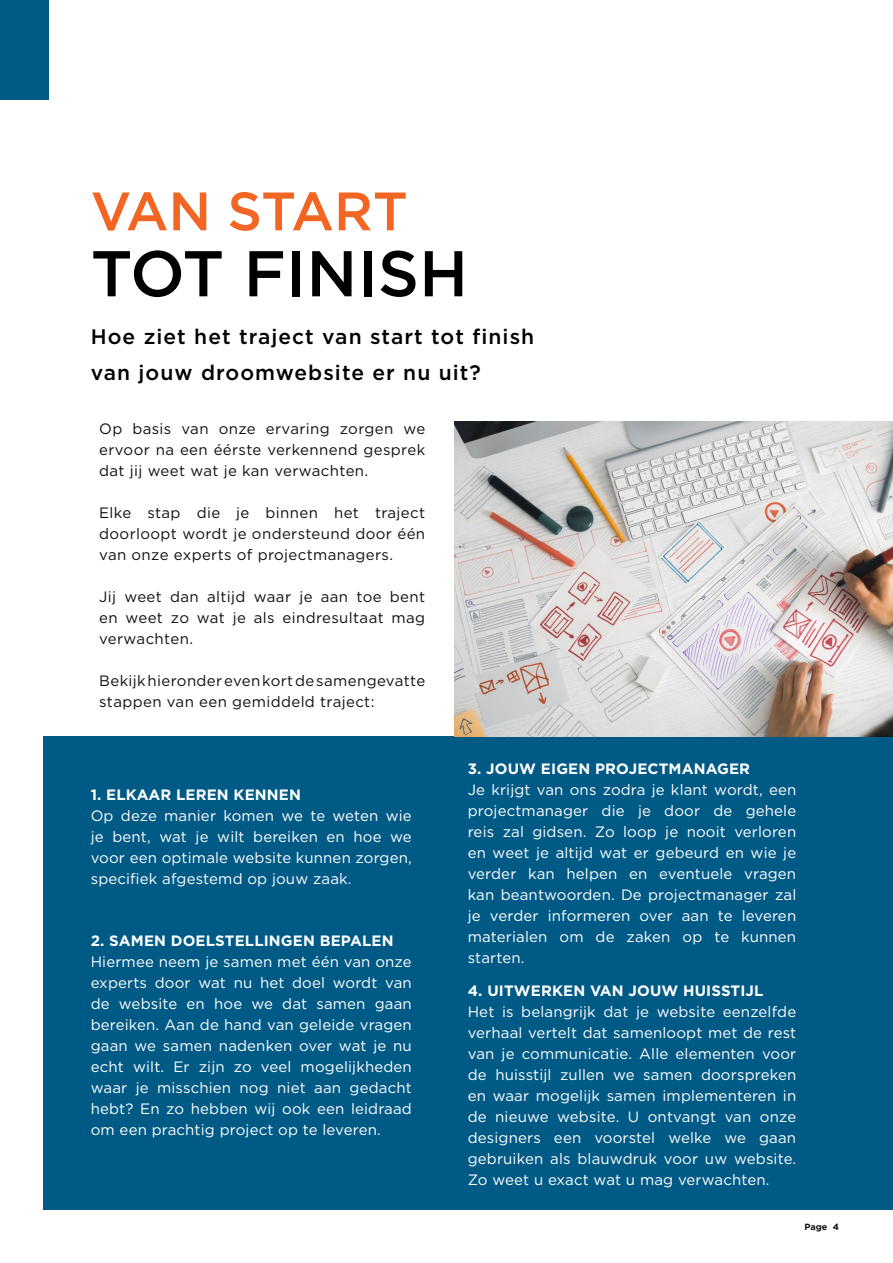
<style>
.page{position:relative;width:893px;height:1263px;background:#fff}
.page>*{position:absolute;margin:0;border:0;box-sizing:border-box;transform-origin:0 0}
.t1{font:500 64.5px "Gotham";color:#000}
.t2{font:500 54px "Gotham";letter-spacing:-.01em;color:#f26522}
.t3{font:500 21px/36px "Gotham";letter-spacing:.05em;color:#000}
.t4{font:15px/21px "Gotham";letter-spacing:.01em;color:#fff;text-align:justify}
.t5{font:15px/21px "Gotham";letter-spacing:.025em;color:#12100b;text-align:justify}
.t6{font:700 15px "Gotham";letter-spacing:.01em;color:#fff}
.t7{font:700 9px "Gotham";color:#12100b}
</style>
<div class="page">
<div style="left:43px;top:736px;width:849px;height:474px;background:#005a86"></div>
<div style="left:0;top:0;width:49px;height:99px;background:#005a86"></div>
<img style="left:454px;top:421px;width:438px;height:315px">
<h2 class="t2" style="left:91px;top:176px;width:319px">VAN START</h2>
<h1 class="t1" style="left:91px;top:231px;width:379px">TOT FINISH</h1>
<h3 class="t3" style="left:91px;top:318px;width:445px">Hoe ziet het traject van start tot finish van jouw droomwebsite er nu uit?</h3>
<p class="t5" style="left:99px;top:417px;width:327px">Op basis van onze ervaring zorgen we ervoor na een éérste verkennend gesprek dat jij weet wat je kan verwachten.</p>
<p class="t5" style="left:99px;top:501px;width:327px">Elke stap die je binnen het traject doorloopt wordt je ondersteund door één van onze experts of projectmanagers.</p>
<p class="t5" style="left:99px;top:585px;width:327px">Jij weet dan altijd waar je aan toe bent en weet zo wat je als eindresultaat mag verwachten.</p>
<p class="t5" style="left:99px;top:669px;width:327px">Bekijk hieronder even kort de samengevatte stappen van een gemiddeld traject:</p>
<p class="t6" style="left:91px;top:785px;width:212px">1. ELKAAR LEREN KENNEN</p>
<p class="t4" style="left:91px;top:805px;width:323px">Op deze manier komen we te weten wie je bent, wat je wilt bereiken en hoe we voor een optimale website kunnen zorgen, specifiek afgestemd op jouw zaak.</p>
<p class="t6" style="left:91px;top:931px;width:304px">2. SAMEN DOELSTELLINGEN BEPALEN</p>
<p class="t4" style="left:91px;top:951px;width:323px">Hiermee neem je samen met één van onze experts door wat nu het doel wordt van de website en hoe we dat samen gaan bereiken. Aan de hand van geleide vragen gaan we samen nadenken over wat je nu echt wilt. Er zijn zo veel mogelijkheden waar je misschien nog niet aan gedacht hebt? En zo hebben wij ook een leidraad om een prachtig project op te leveren.</p>
<p class="t6" style="left:468px;top:758px;width:284px">3. JOUW EIGEN PROJECTMANAGER</p>
<p class="t4" style="left:468px;top:779px;width:330px">Je krijgt van ons zodra je klant wordt, een projectmanager die je door de gehele reis zal gidsen. Zo loop je nooit verloren en weet je altijd wat er gebeurd en wie je verder kan helpen en eventuele vragen kan beantwoorden. De projectmanager zal je verder informeren over aan te leveren materialen om de zaken op te kunnen starten.</p>
<p class="t6" style="left:468px;top:981px;width:297px">4. UITWERKEN VAN JOUW HUISSTIJL</p>
<p class="t4" style="left:468px;top:1001px;width:330px">Het is belangrijk dat je website eenzelfde verhaal vertelt dat samenloopt met de rest van je communicatie. Alle elementen voor de huisstijl zullen we samen doorspreken en waar mogelijk samen implementeren in de nieuwe website. U ontvangt van onze designers een voorstel welke we gaan gebruiken als blauwdruk voor uw website.<br>Zo weet u exact wat u mag verwachten.</p>
<p class="t7" style="left:804px;top:1220px;width:36px">Page 4</p>
</div>
